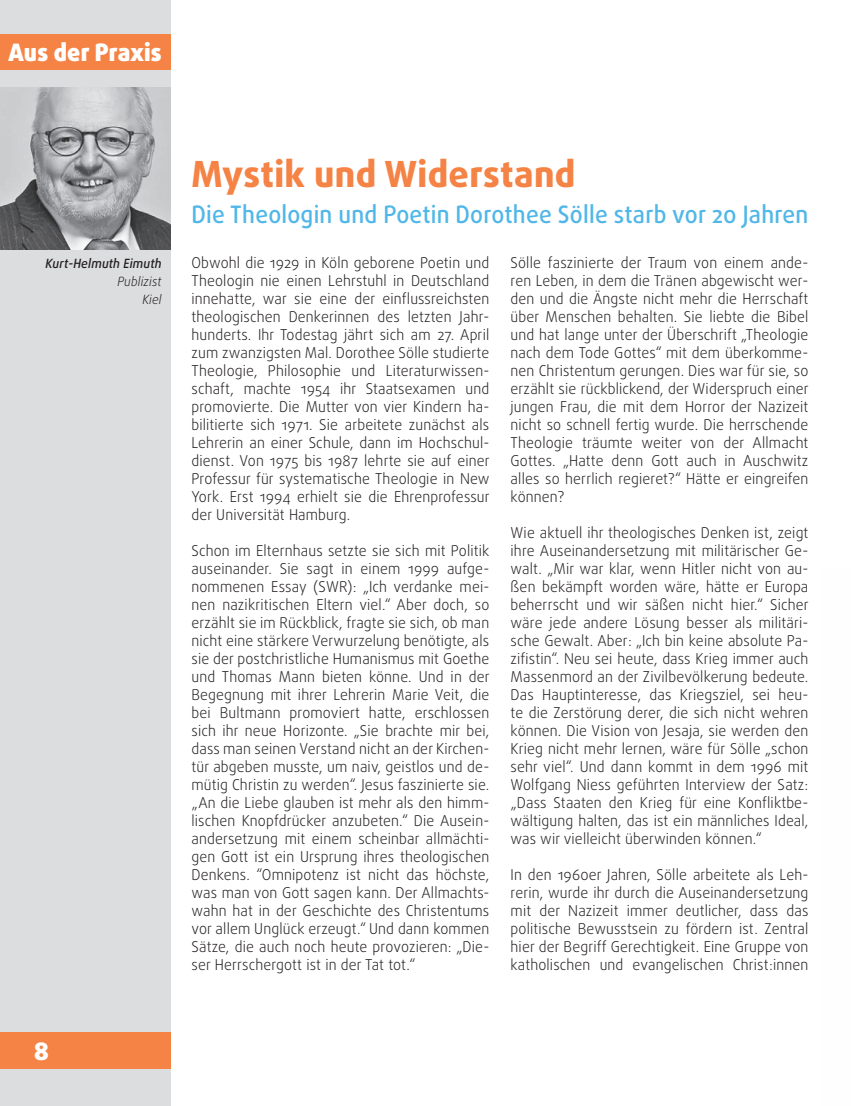
<style>
.page{position:relative;width:851px;height:1106px;background:#fff}
.page>*{position:absolute;margin:0;border:0;box-sizing:border-box;transform-origin:0 0}
.t1{font:800 36px "Daxline OT";letter-spacing:.01em;color:#f58345}
.t2{font:500 24px "Daxline OT";letter-spacing:.01em;color:#50b7e8;scale:.95 1}
.t3{font:900 24px "Daxline OT";letter-spacing:.01em;color:#fff;scale:.95 1}
.t4{font:900 24px "Daxline OT";letter-spacing:.01em;color:#fff}
.t5{font:300 15px/18px "Daxline OT";letter-spacing:.01em;color:#231f20;text-align:justify;scale:.95 1}
.t6{font:italic 500 12.75px "Daxline OT";letter-spacing:.01em;color:#231f20;scale:.95 1}
.t7{font:italic 300 12.75px/18px "Daxline OT";letter-spacing:.01em;color:#231f20;text-align:right;scale:.95 1}
</style>
<div class="page">
<div style="left:0;top:0;width:170px;height:1106px;background:#dcdddf"></div>
<div style="left:0;top:1033px;width:170px;height:36px;background:#f58345"></div>
<div style="left:0;top:34px;width:170px;height:36px;background:#f58345"></div>
<img style="left:0;top:88px;width:170px;height:162px">
<h2 class="t3" style="left:8px;top:36px;width:163px">Aus der Praxis</h2>
<p class="t6" style="left:46px;top:254px;width:124px">Kurt-Helmuth Eimuth</p>
<p class="t7" style="left:117px;top:272px;width:48px">Publizist<br>Kiel</p>
<h2 class="t4" style="left:34px;top:1035px;width:16px">8</h2>
<h1 class="t1" style="left:191px;top:150px;width:385px">Mystik und Widerstand</h1>
<h2 class="t2" style="left:191px;top:198px;width:650px">Die Theologin und Poetin Dorothee Sölle starb vor 20 Jahren</h2>
<p class="t5" style="left:191px;top:253px;width:315px">Obwohl die 1929 in Köln geborene Poetin und Theologin nie einen Lehrstuhl in Deutschland innehatte, war sie eine der einflussreichsten theologischen Denkerinnen des letzten Jahr&shy;hunderts. Ihr Todestag jährt sich am 27. April zum zwanzigsten Mal. Dorothee Sölle studierte Theologie, Philosophie und Literaturwissen&shy;schaft, machte 1954 ihr Staatsexamen und promovierte. Die Mutter von vier Kindern ha&shy;bilitierte sich 1971. Sie arbeitete zunächst als Lehrerin an einer Schule, dann im Hochschul&shy;dienst. Von 1975 bis 1987 lehrte sie auf einer Professur für systematische Theologie in New York. Erst 1994 erhielt sie die Ehrenprofessur der Universität Hamburg.</p>
<p class="t5" style="left:191px;top:541px;width:315px">Schon im Elternhaus setzte sie sich mit Politik auseinander. Sie sagt in einem 1999 aufge&shy;nommenen Essay (SWR): „Ich verdanke mei&shy;nen nazikritischen Eltern viel.“ Aber doch, so erzählt sie im Rückblick, fragte sie sich, ob man nicht eine stärkere Verwurzelung benötigte, als sie der postchristliche Humanismus mit Goethe und Thomas Mann bieten könne. Und in der Begegnung mit ihrer Lehrerin Marie Veit, die bei Bultmann promoviert hatte, erschlossen sich ihr neue Horizonte. „Sie brachte mir bei, dass man seinen Verstand nicht an der Kirchen&shy;tür abgeben musste, um naiv, geistlos und de&shy;mütig Christin zu werden“. Jesus faszinierte sie. „An die Liebe glauben ist mehr als den himm&shy;lischen Knopfdrücker anzubeten.“ Die Ausein&shy;andersetzung mit einem scheinbar allmächti&shy;gen Gott ist ein Ursprung ihres theologischen Denkens. “Omnipotenz ist nicht das höchste, was man von Gott sagen kann. Der Allmachts&shy;wahn hat in der Geschichte des Christentums vor allem Unglück erzeugt.“ Und dann kommen Sätze, die auch noch heute provozieren: „Die&shy;ser Herrschergott ist in der Tat tot.“</p>
<p class="t5" style="left:510px;top:253px;width:315px">Sölle faszinierte der Traum von einem ande&shy;ren Leben, in dem die Tränen abgewischt wer&shy;den und die Ängste nicht mehr die Herrschaft über Menschen behalten. Sie liebte die Bibel und hat lange unter der Überschrift „Theologie nach dem Tode Gottes“ mit dem überkomme&shy;nen Christentum gerungen. Dies war für sie, so erzählt sie rückblickend, der Widerspruch einer jungen Frau, die mit dem Horror der Nazizeit nicht so schnell fertig wurde. Die herrschende Theologie träumte weiter von der Allmacht Gottes. „Hatte denn Gott auch in Auschwitz alles so herrlich regieret?“ Hätte er eingreifen können?</p>
<p class="t5" style="left:510px;top:523px;width:315px">Wie aktuell ihr theologisches Denken ist, zeigt ihre Auseinandersetzung mit militärischer Ge&shy;walt. „Mir war klar, wenn Hitler nicht von au&shy;ßen bekämpft worden wäre, hätte er Europa beherrscht und wir säßen nicht hier.“ Sicher wäre jede andere Lösung besser als militäri&shy;sche Gewalt. Aber: „Ich bin keine absolute Pa&shy;zifistin“. Neu sei heute, dass Krieg immer auch Massenmord an der Zivilbevölkerung bedeute.<br>Das Hauptinteresse, das Kriegsziel, sei heu&shy;te die Zerstörung derer, die sich nicht wehren können. Die Vision von Jesaja, sie werden den Krieg nicht mehr lernen, wäre für Sölle „schon sehr viel“. Und dann kommt in dem 1996 mit Wolfgang Niess geführten Interview der Satz: „Dass Staaten den Krieg für eine Konfliktbe&shy;wältigung halten, das ist ein männliches Ideal, was wir vielleicht überwinden können.“</p>
<p class="t5" style="left:510px;top:865px;width:315px">In den 1960er Jahren, Sölle arbeitete als Leh&shy;rerin, wurde ihr durch die Auseinandersetzung mit der Nazizeit immer deutlicher, dass das politische Bewusstsein zu fördern ist. Zentral hier der Begriff Gerechtigkeit. Eine Gruppe von katholischen und evangelischen Christ:innen</p>
</div>
